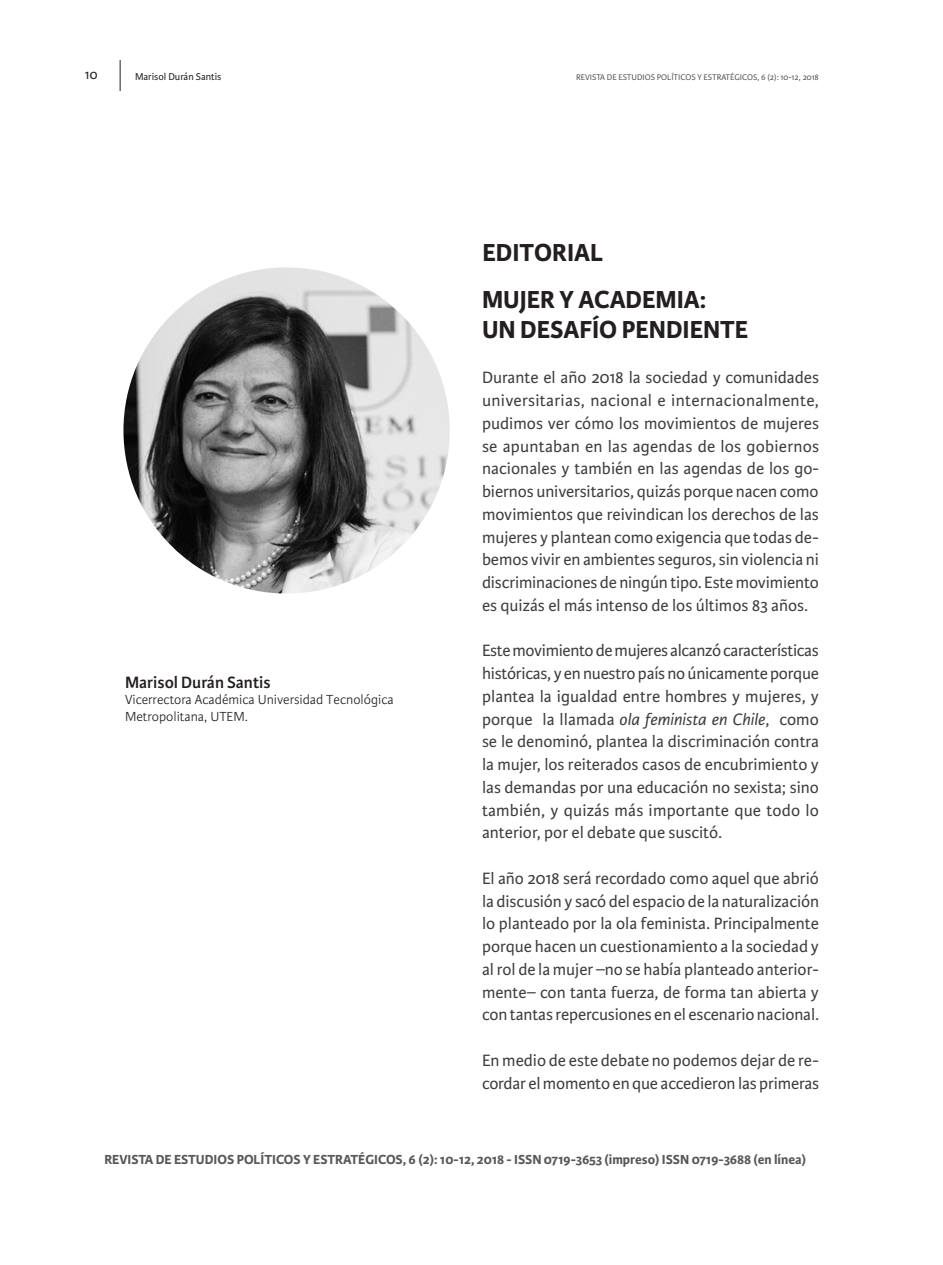
<style>
.page{position:relative;width:943px;height:1265px;background:#fff}
.page>*{position:absolute;margin:0;border:0;box-sizing:border-box;transform-origin:0 0}
.t1{font:700 26.25px/29.8px "Karmina Sans";color:#231f20}
.t2{font:17.5px/22.8px "Karmina Sans";color:#3e3e3f;text-align:justify}
.t3{font:600 17.5px "Karmina Sans";color:#231f20}
.t4{font:700 14px "Karmina Sans";color:#57585a}
.t5{font:300 14px/16.8px "Karmina Sans";color:#231f20}
.t6{font:14px "Karmina Sans";color:#231f20}
.t7{font:10.5px "Karmina Sans";color:#231f20}
.t8{font:8.75px "Karmina Sans";color:#57585a}
.s1{font-style:italic}
</style>
<div class="page">
<hr style="left:120px;top:60px;width:1px;height:31px;background:#231f20">
<img style="left:123px;top:267px;width:327px;height:327px;border-radius:163px">
<p class="t6" style="left:85px;top:66px;width:14px">10</p>
<p class="t7" style="left:135px;top:71px;width:88px">Marisol Durán Santis</p>
<p class="t8" style="left:576px;top:72px;width:244px">REVISTA DE ESTUDIOS POLÍTICOS Y ESTRATÉGICOS, 6 (2): 10-12, 2018</p>
<p class="t3" style="left:125px;top:672px;width:147px">Marisol Durán Santis</p>
<p class="t5" style="left:125px;top:692px;width:270px">Vicerrectora Académica Universidad Tecnológica<br>Metropolitana, UTEM.</p>
<h1 class="t1" style="left:482px;top:238px;width:122px">EDITORIAL</h1>
<h1 class="t1" style="left:482px;top:285px;width:268px">MUJER Y ACADEMIA:<br>UN DESAFÍO PENDIENTE</h1>
<p class="t2" style="left:482px;top:367px;width:338px">Durante el año 2018 la sociedad y comunidades universitarias, nacional e internacionalmente, pudimos ver cómo los movimientos de mujeres se apuntaban en las agendas de los gobiernos nacionales y también en las agendas de los go&shy;biernos universitarios, quizás porque nacen como movimientos que reivindican los derechos de las mujeres y plantean como exigencia que todas de&shy;bemos vivir en ambientes seguros, sin violencia ni discriminaciones de ningún tipo. Este movimiento es quizás el más intenso de los últimos 83 años.</p>
<p class="t2" style="left:482px;top:640px;width:338px">Este movimiento de mujeres alcanzó características históricas, y en nuestro país no únicamente porque plantea la igualdad entre hombres y mujeres, y porque la llamada <span class="s1">ola feminista en Chile</span>, como se le denominó, plantea la discriminación contra la mujer, los reiterados casos de encubrimiento y las demandas por una educación no sexista; sino también, y quizás más importante que todo lo anterior, por el debate que suscitó.</p>
<p class="t2" style="left:482px;top:867px;width:338px">El año 2018 será recordado como aquel que abrió la discusión y sacó del espacio de la naturalización lo planteado por la ola feminista. Principalmente porque hacen un cuestionamiento a la sociedad y al rol de la mujer –no se había planteado anterior&shy;mente– con tanta fuerza, de forma tan abierta y con tantas repercusiones en el escenario nacional.</p>
<p class="t2" style="left:482px;top:1049px;width:338px">En medio de este debate no podemos dejar de re&shy;cordar el momento en que accedieron las primeras</p>
<p class="t4" style="left:104px;top:1152px;width:703px">REVISTA DE ESTUDIOS POLÍTICOS Y ESTRATÉGICOS, 6 (2): 10-12, 2018 - ISSN 0719-3653 (impreso) ISSN 0719-3688 (en línea)</p>
</div>
